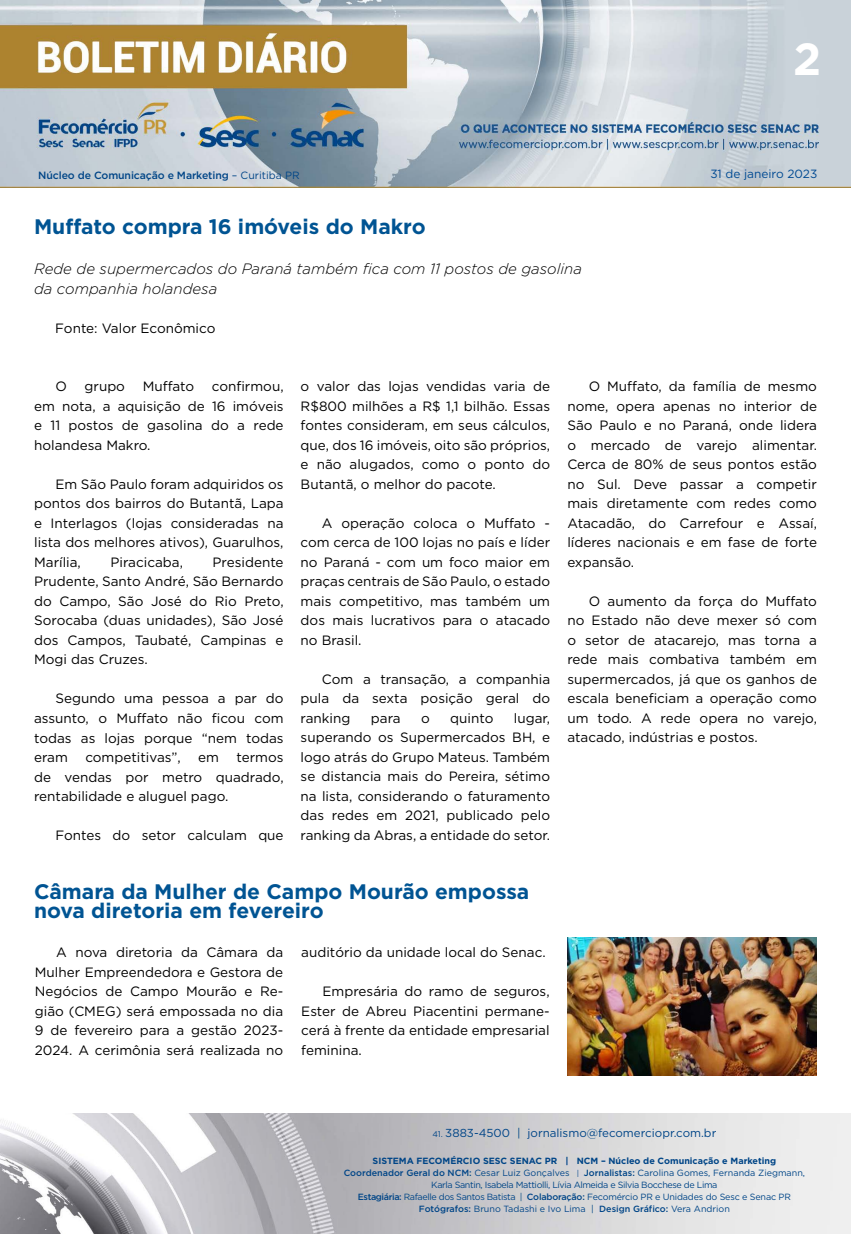
<style>
.page{position:relative;width:851px;height:1234px;background:#fff}
.page>*{position:absolute;margin:0;border:0;box-sizing:border-box;transform-origin:0 0}
.t1{font:700 45px "Gotham";color:#fff}
.t2{font:700 21px/19.5px "Gotham";color:#005493}
.t3{font:italic 300 15px/19.5px "Gotham";color:#000}
.t4{font:13.5px/19.5px "Gotham";color:#000;text-align:justify}
.t5{font:11.85px "Gotham";color:#004a93}
.t6{font:11.55px "Gotham";color:#004587}
.t7{font:500 10.5px "Gotham";letter-spacing:-.01em;color:#004587}
.t8{font:9px/12px "Gotham";letter-spacing:-.02em;color:#004587;text-align:center}
.s1{font-weight:400}
.s2{font-size:8.25px}
.s3{font-weight:700}
.s4{font-weight:500}
.s5{font-size:7.65px}
</style>
<div class="page">
<img style="left:0;top:0;width:850px;height:188px">
<img style="left:0;top:1113px;width:850px;height:120px">
<img style="left:567px;top:937px;width:249px;height:138px">
<p class="t7" style="left:38px;top:168px;width:263px">Núcleo de Comunicação e Marketing <span class="s1">– Curitiba PR</span></p>
<h2 class="t2" style="left:34px;top:216px;width:393px">Muffato compra 16 imóveis do Makro</h2>
<p class="t3" style="left:34px;top:259px;width:549px">Rede de supermercados do Paraná também fica com 11 postos de gasolina da companhia holandesa</p>
<p class="t4" style="left:55px;top:318px;width:162px">Fonte: Valor Econômico</p>
<h1 class="t1" style="left:793px;top:29px;width:30px">2</h1>
<p class="t5" style="left:710px;top:168px;width:108px">31 de janeiro 2023</p>
<p class="t4" style="left:34px;top:376px;width:251px;text-indent:178px">confirmou, em nota, a aquisição de 16 imóveis e 11 postos de gasolina do a rede holandesa Makro.</p>
<p class="t4" style="left:34px;top:474px;width:251px;text-indent:21px">Em São Paulo foram adquiridos os pontos dos bairros do Butantã, Lapa e Interlagos (lojas consideradas na lista dos melhores ativos), Guarulhos, Marília,</p>
<p class="t4" style="left:55px;top:376px;width:13px">O</p>
<p class="t4" style="left:85px;top:376px;width:42px">grupo</p>
<p class="t4" style="left:143px;top:376px;width:53px">Muffato</p>
<p class="t4" style="left:34px;top:552px;width:251px;text-indent:178px">Presidente Prudente, Santo André, São Bernardo do Campo, São José do Rio Preto, Sorocaba (duas unidades), São José dos Campos, Taubaté, Campinas e Mogi das Cruzes.</p>
<p class="t4" style="left:34px;top:688px;width:251px;text-indent:21px">Segundo uma pessoa a par do assunto, o Muffato não ficou com todas as lojas porque “nem todas eram</p>
<p class="t4" style="left:110px;top:552px;width:74px">Piracicaba,</p>
<p class="t4" style="left:85px;top:747px;width:97px">competitivas”,</p>
<p class="t4" style="left:198px;top:747px;width:22px">em</p>
<p class="t4" style="left:34px;top:747px;width:251px;text-indent:202px">termos de vendas por metro quadrado, rentabilidade e aluguel pago.</p>
<p class="t4" style="left:55px;top:825px;width:230px">Fontes do setor calculam que</p>
<p class="t4" style="left:300px;top:376px;width:251px">o valor das lojas vendidas varia de R$800 milhões a R$ 1,1 bilhão. Essas fontes consideram, em seus cálculos, que, dos 16 imóveis, oito são próprios, e não alugados, como o ponto do Butantã, o melhor do pacote.</p>
<p class="t4" style="left:300px;top:513px;width:251px;text-indent:21px">A operação coloca o Muffato - com cerca de 100 lojas no país e líder no Paraná - com um foco maior em praças centrais de São Paulo, o estado mais competitivo, mas também um dos mais lucrativos para o atacado no Brasil.</p>
<p class="t4" style="left:300px;top:669px;width:251px;text-indent:21px">Com a transação, a companhia pula da sexta posição geral do ranking</p>
<p class="t4" style="left:300px;top:708px;width:251px;text-indent:213px">lugar, superando os Supermercados BH, e logo atrás do Grupo Mateus. Também se distancia mais do Pereira, sétimo na lista, considerando o faturamento das redes em 2021, publicado pelo ranking da Abras, a entidade do setor.</p>
<p class="t4" style="left:371px;top:708px;width:31px">para</p>
<p class="t4" style="left:421px;top:708px;width:10px">o</p>
<p class="t4" style="left:450px;top:708px;width:45px">quinto</p>
<h2 class="t2" style="left:34px;top:881px;width:496px">Câmara da Mulher de Campo Mourão empossa nova diretoria em fevereiro</h2>
<p class="t4" style="left:35px;top:942px;width:250px;text-indent:21px">A nova diretoria da Câmara da Mulher Empreendedora e Gestora de Negócios de Campo Mourão e Re&shy;gião (CMEG) será empossada no dia 9 de fevereiro para a gestão 2023- 2024. A cerimônia será realizada no</p>
<p class="t4" style="left:301px;top:942px;width:246px">auditório da unidade local do Senac.</p>
<p class="t4" style="left:301px;top:981px;width:250px;text-indent:21px">Empresária do ramo de seguros, Ester de Abreu Piacentini permane&shy;cerá à frente da entidade empresarial feminina.</p>
<p class="t4" style="left:567px;top:376px;width:251px;text-indent:21px">O Muffato, da família de mesmo nome, opera apenas no interior de São Paulo e no Paraná, onde lidera o mercado de varejo alimentar.<br>Cerca de 80% de seus pontos estão no Sul. Deve passar a competir mais diretamente com redes como Atacadão, do Carrefour e Assaí, líderes nacionais e em fase de forte expansão.</p>
<p class="t4" style="left:567px;top:591px;width:251px;text-indent:21px">O aumento da força do Muffato no Estado não deve mexer só com o setor de atacarejo, mas torna a rede mais combativa também em supermercados, já que os ganhos de escala beneficiam a operação como um todo. A rede opera no varejo, atacado, indústrias e postos.</p>
<p class="t6" style="left:432px;top:1126px;width:285px"><span class="s2">41.</span> 3883-4500 | jornalismo@fecomerciopr.com.br</p>
<p class="t8" style="left:343px;top:1154px;width:463px"><span class="s3">SISTEMA FECOMÉRCIO SESC SENAC PR | NCM – Núcleo de Comunicação e Marketing </span><span class="s4">Coordenador Geral do NCM:</span> Cesar Luiz Gonçalves <span class="s5">|</span> <span class="s4">Jornalistas:</span> Carolina Gomes, Fernanda Ziegmann, Karla Santin, Isabela Mattiolli, Lívia Almeida e Silvia Bocchese de Lima<br><span class="s4">Estagiária:</span> Rafaelle dos Santos Batista | <span class="s4">Colaboração:</span> Fecomércio PR e Unidades do Sesc e Senac PR <span class="s4">Fotógrafos:</span> Bruno Tadashi e Ivo Lima | <span class="s4">Design Gráfico:</span> Vera Andrion</p>
</div>
